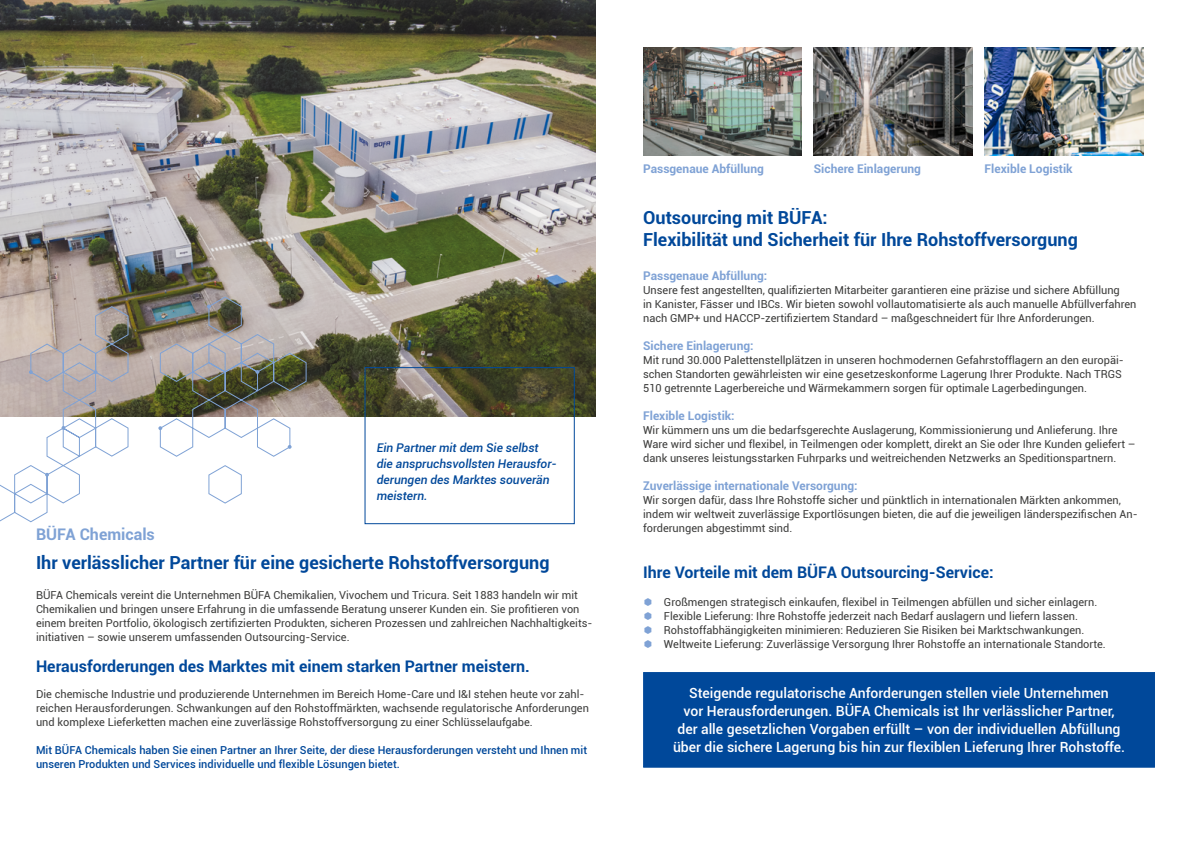
<style>
.page{position:relative;width:1191px;height:842px;background:#fff}
.page>*{position:absolute;margin:0;border:0;box-sizing:border-box;transform-origin:0 0}
.t1{font:700 18px/22px "Roboto";color:#00489a}
.t2{font:700 16px "Roboto";color:#00489a}
.t3{font:700 16px "Roboto";color:#7fa2d5}
.t4{font:500 14px/18px "Roboto";color:#fff;text-align:center}
.t5{font:700 12px "Roboto";color:#7fa2d5}
.t6{font:italic 500 12px/16px "Roboto";color:#00489a}
.t7{font:11px/14px "Roboto";color:#3c3c3b}
.t8{font:500 11px/14px "Roboto";color:#00489a}
</style>
<div class="page">
<div style="left:643px;top:672px;width:512px;height:96px;background:#00489a;border:1px solid #00489a"></div>
<img style="left:0;top:0;width:595px;height:417px">
<img style="left:814px;top:47px;width:158px;height:108px">
<img style="left:984px;top:47px;width:159px;height:108px">
<div style="left:364px;top:367px;width:211px;height:157px;border:1px solid #00489a"></div>
<svg style="left:0;top:297px;width:306px;height:225px"></svg>
<svg style="left:45px;top:473px;width:4px;height:4px"></svg>
<svg style="left:94px;top:370px;width:3px;height:4px"></svg>
<svg style="left:158px;top:426px;width:4px;height:4px"></svg>
<svg style="left:255px;top:370px;width:4px;height:4px"></svg>
<svg style="left:288px;top:445px;width:3px;height:4px"></svg>
<svg style="left:29px;top:370px;width:4px;height:4px"></svg>
<svg style="left:207px;top:305px;width:4px;height:3px"></svg>
<svg style="left:62px;top:426px;width:3px;height:4px"></svg>
<img style="left:643px;top:47px;width:159px;height:109px">
<h2 class="t3" style="left:36px;top:523px;width:120px">BÜFA Chemicals</h2>
<p class="t6" style="left:377px;top:439px;width:182px">Ein Partner mit dem Sie selbst die anspruchsvollsten Herausfor&shy;derungen des Marktes souverän meistern.</p>
<h1 class="t1" style="left:36px;top:551px;width:515px">Ihr verlässlicher Partner für eine gesicherte Rohstoffversorgung</h1>
<p class="t7" style="left:36px;top:588px;width:558px">BÜFA Chemicals vereint die Unternehmen BÜFA Chemikalien, Vivochem und Tricura. Seit 1883 handeln wir mit Chemikalien und bringen unsere Erfahrung in die umfassende Beratung unserer Kunden ein. Sie profitieren von einem breiten Portfolio, ökologisch zertifizierten Produkten, sicheren Prozessen und zahlreichen Nachhaltigkeits&shy;initiativen – sowie unserem umfassenden Outsourcing-Service.</p>
<h2 class="t2" style="left:36px;top:655px;width:495px">Herausforderungen des Marktes mit einem starken Partner meistern.</h2>
<p class="t7" style="left:36px;top:686px;width:554px">Die chemische Industrie und produzierende Unternehmen im Bereich Home-Care und I&amp;I stehen heute vor zahl&shy;reichen Herausforderungen. Schwankungen auf den Rohstoffmärkten, wachsende regulatorische Anforderungen und komplexe Lieferketten machen eine zuverlässige Rohstoffversorgung zu einer Schlüsselaufgabe.</p>
<p class="t8" style="left:36px;top:742px;width:552px">Mit BÜFA Chemicals haben Sie einen Partner an Ihrer Seite, der diese Herausforderungen versteht und Ihnen mit unseren Produkten und Services individuelle und flexible Lösungen bietet.</p>
<p class="t5" style="left:643px;top:160px;width:122px">Passgenaue Abfüllung</p>
<p class="t5" style="left:814px;top:160px;width:109px">Sichere Einlagerung</p>
<p class="t5" style="left:984px;top:160px;width:90px">Flexible Logistik</p>
<h1 class="t1" style="left:643px;top:206px;width:436px">Outsourcing mit BÜFA:<br>Flexibilität und Sicherheit für Ihre Rohstoffversorgung</h1>
<p class="t5" style="left:643px;top:267px;width:126px">Passgenaue Abfüllung:</p>
<p class="t7" style="left:643px;top:282px;width:495px">Unsere fest angestellten, qualifizierten Mitarbeiter garantieren eine präzise und sichere Abfüllung<br>in Kanister, Fässer und IBCs. Wir bieten sowohl vollautomatisierte als auch manuelle Abfüllverfahren nach GMP+ und HACCP-zertifiziertem Standard – maßgeschneidert für Ihre Anforderungen.</p>
<p class="t5" style="left:643px;top:337px;width:112px">Sichere Einlagerung:</p>
<p class="t7" style="left:643px;top:352px;width:482px">Mit rund 30.000 Palettenstellplätzen in unseren hochmodernen Gefahrstofflagern an den europäi&shy;schen Standorten gewährleisten wir eine gesetzeskonforme Lagerung Ihrer Produkte. Nach TRGS<br>510 getrennte Lagerbereiche und Wärmekammern sorgen für optimale Lagerbedingungen.</p>
<p class="t5" style="left:643px;top:407px;width:93px">Flexible Logistik:</p>
<p class="t7" style="left:643px;top:422px;width:494px">Wir kümmern uns um die bedarfsgerechte Auslagerung, Kommissionierung und Anlieferung. Ihre<br>Ware wird sicher und flexibel, in Teilmengen oder komplett, direkt an Sie oder Ihre Kunden geliefert – dank unseres leistungsstarken Fuhrparks und weitreichenden Netzwerks an Speditionspartnern.</p>
<p class="t5" style="left:643px;top:477px;width:216px">Zuverlässige internationale Versorgung:</p>
<p class="t7" style="left:643px;top:492px;width:496px">Wir sorgen dafür, dass Ihre Rohstoffe sicher und pünktlich in internationalen Märkten ankommen, indem wir weltweit zuverlässige Exportlösungen bieten, die auf die jeweiligen länderspezifischen An&shy;forderungen abgestimmt sind.</p>
<h2 class="t2" style="left:643px;top:561px;width:352px">Ihre Vorteile mit dem BÜFA Outsourcing-Service:</h2>
<p class="t7" style="left:664px;top:594px;width:443px">Großmengen strategisch einkaufen, flexibel in Teilmengen abfüllen und sicher einlagern.<br>Flexible Lieferung: Ihre Rohstoffe jederzeit nach Bedarf auslagern und liefern lassen.<br>Rohstoffabhängigkeiten minimieren: Reduzieren Sie Risiken bei Marktschwankungen.<br>Weltweite Lieferung: Zuverlässige Versorgung Ihrer Rohstoffe an internationale Standorte.</p>
<p class="t4" style="left:673px;top:684px;width:453px">Steigende regulatorische Anforderungen stellen viele Unternehmen<br>vor Herausforderungen. BÜFA Chemicals ist Ihr verlässlicher Partner, der alle gesetzlichen Vorgaben erfüllt – von der individuellen Abfüllung über die sichere Lagerung bis hin zur flexiblen Lieferung Ihrer Rohstoffe.</p>
</div>
